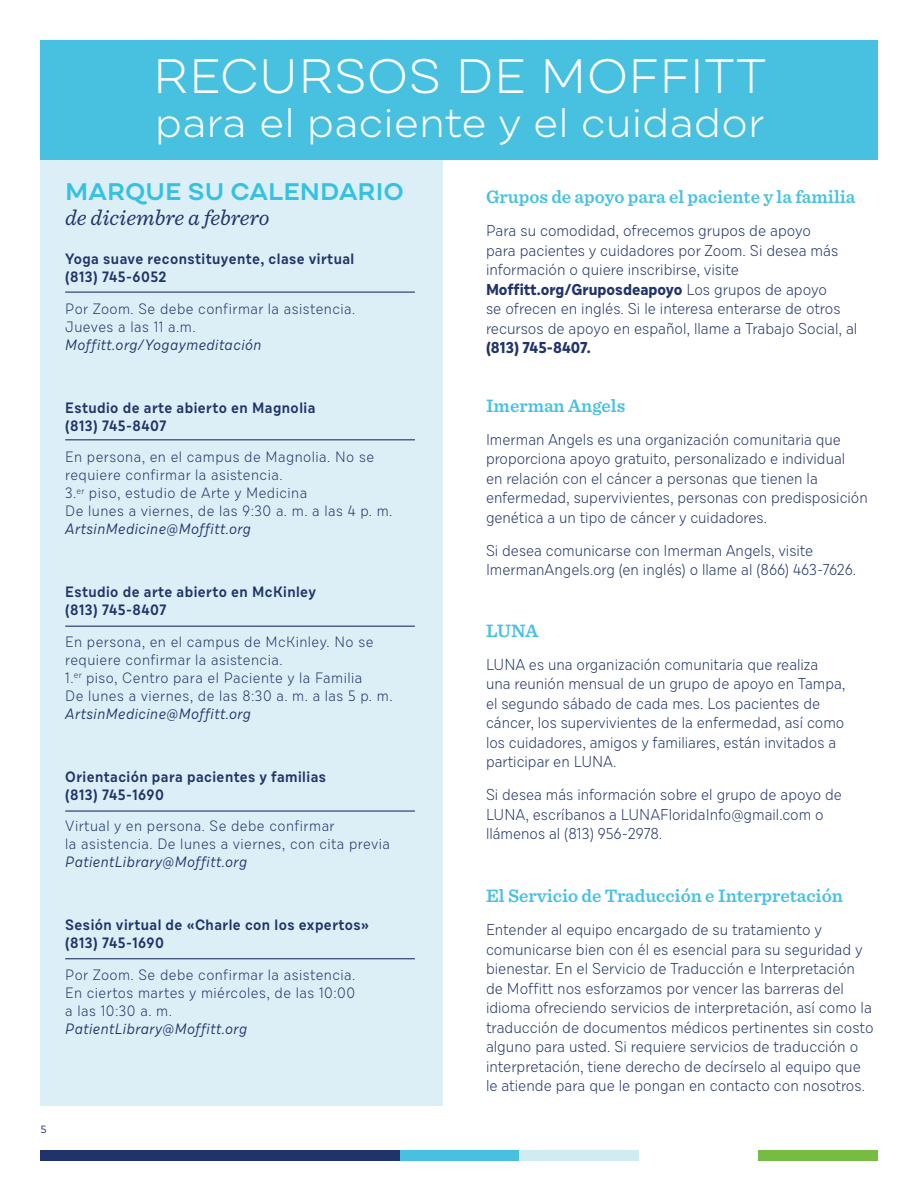
<style>
.page{position:relative;width:918px;height:1188px;background:#fff}
.page>*{position:absolute;margin:0;border:0;box-sizing:border-box;transform-origin:0 0}
.t1{font:300 48.3px "Draft A";color:#fff}
.t2{font:300 41.4px "Draft A";color:#fff}
.t3{font:600 24px "Draft A";color:#35c1e2}
.t4{font:italic 22.5px "Sentinel";color:#21346a}
.t5{font:600 18.75px "Sentinel";color:#48c1e1}
.t6{font:300 15.75px/19.5px "Draft D";color:#21346a}
.t7{font:700 15.75px "Draft D";color:#21346a}
.t8{font:300 15px/18px "Draft D";letter-spacing:.03em;color:#21346a}
.t9{font:600 15px/18px "Draft D";letter-spacing:.03em;color:#21346a}
.t10{font:italic 15px "Draft D";letter-spacing:.03em;color:#21346a}
.t11{font:10.5px "Draft A";color:#21346a}
.s1{font-weight:700}
</style>
<div class="page">
<div style="left:758px;top:1150px;width:120px;height:11px;background:#76bc43"></div>
<div style="left:519px;top:1150px;width:120px;height:11px;background:#d0ebf1"></div>
<div style="left:399px;top:1150px;width:120px;height:11px;background:#48c1e1"></div>
<div style="left:40px;top:1150px;width:360px;height:11px;background:#21346a"></div>
<div style="left:40px;top:150px;width:403px;height:956px;background:#dceff7"></div>
<div style="left:40px;top:40px;width:838px;height:120px;background:#48c1e1"></div>
<hr style="left:65px;top:292px;width:350px;height:1px;background:#22346a">
<hr style="left:65px;top:439px;width:350px;height:1px;background:#22346a">
<hr style="left:65px;top:626px;width:350px;height:1px;background:#22346a">
<hr style="left:65px;top:810px;width:350px;height:2px;background:#22346a">
<hr style="left:65px;top:958px;width:350px;height:1px;background:#22346a">
<p class="t11" style="left:40px;top:1123px;width:8px">5</p>
<h1 class="t1" style="left:153px;top:46px;width:616px">RECURSOS DE MOFFITT</h1>
<h2 class="t2" style="left:155px;top:97px;width:611px">para el paciente y el cuidador</h2>
<h3 class="t3" style="left:65px;top:176px;width:340px">MARQUE SU CALENDARIO</h3>
<h3 class="t4" style="left:65px;top:201px;width:206px">de diciembre a febrero</h3>
<p class="t9" style="left:65px;top:252px;width:291px">Yoga suave reconstituyente, clase virtual (813) 745-6052</p>
<p class="t8" style="left:65px;top:301px;width:292px">Por Zoom. Se debe confirmar la asistencia.<br>Jueves a las 11 a.m.</p>
<p class="t10" style="left:65px;top:336px;width:198px">Moffitt.org/Yogaymeditación</p>
<p class="t9" style="left:65px;top:400px;width:252px">Estudio de arte abierto en Magnolia (813) 745-8407</p>
<p class="t8" style="left:65px;top:450px;width:329px">En persona, en el campus de Magnolia. No se requiere confirmar la asistencia.<br>3.<sup>er</sup> piso, estudio de Arte y Medicina<br>De lunes a viernes, de las 9:30 a. m. a las 4 p. m.</p>
<p class="t10" style="left:65px;top:520px;width:187px">ArtsinMedicine@Moffitt.org</p>
<p class="t9" style="left:65px;top:585px;width:252px">Estudio de arte abierto en McKinley (813) 745-8407</p>
<p class="t8" style="left:65px;top:634px;width:329px">En persona, en el campus de McKinley. No se requiere confirmar la asistencia.<br>1.<sup>er</sup> piso, Centro para el Paciente y la Familia<br>De lunes a viernes, de las 8:30 a. m. a las 5 p. m.</p>
<p class="t10" style="left:65px;top:705px;width:187px">ArtsinMedicine@Moffitt.org</p>
<p class="t9" style="left:65px;top:769px;width:262px">Orientación para pacientes y familias (813) 745-1690</p>
<p class="t8" style="left:65px;top:819px;width:326px">Virtual y en persona. Se debe confirmar<br>la asistencia. De lunes a viernes, con cita previa</p>
<p class="t10" style="left:65px;top:853px;width:183px">PatientLibrary@Moffitt.org</p>
<p class="t9" style="left:65px;top:918px;width:305px">Sesión virtual de «Charle con los expertos» (813) 745-1690</p>
<p class="t8" style="left:65px;top:967px;width:292px;text-align:justify">Por Zoom. Se debe confirmar la asistencia.<br>En ciertos martes y miércoles, de las 10:00 a las 10:30 a. m.</p>
<p class="t10" style="left:65px;top:1020px;width:183px">PatientLibrary@Moffitt.org</p>
<p class="t5" style="left:486px;top:182px;width:371px">Grupos de apoyo para el paciente y la familia</p>
<p class="t6" style="left:486px;top:222px;width:373px">Para su comodidad, ofrecemos grupos de apoyo<br>para pacientes y cuidadores por Zoom. Si desea más información o quiere inscribirse, visite <span class="s1">Moffitt.org/Gruposdeapoyo</span> Los grupos de apoyo<br>se ofrecen en inglés. Si le interesa enterarse de otros recursos de apoyo en español, llame a Trabajo Social, al</p>
<p class="t7" style="left:486px;top:338px;width:106px">(813) 745-8407.</p>
<p class="t5" style="left:486px;top:391px;width:141px">Imerman Angels</p>
<p class="t6" style="left:486px;top:431px;width:383px">Imerman Angels es una organización comunitaria que proporciona apoyo gratuito, personalizado e individual<br>en relación con el cáncer a personas que tienen la enfermedad, supervivientes, personas con predisposición genética a un tipo de cáncer y cuidadores.</p>
<p class="t6" style="left:486px;top:542px;width:372px">Si desea comunicarse con Imerman Angels, visite<br>ImermanAngels.org (en inglés) o llame al (866) 463-7626.</p>
<p class="t5" style="left:486px;top:616px;width:54px">LUNA</p>
<p class="t6" style="left:486px;top:656px;width:361px">LUNA es una organización comunitaria que realiza una reunión mensual de un grupo de apoyo en Tampa, el segundo sábado de cada mes. Los pacientes de cáncer, los supervivientes de la enfermedad, así como los cuidadores, amigos y familiares, están invitados a participar en LUNA.</p>
<p class="t6" style="left:486px;top:786px;width:357px">Si desea más información sobre el grupo de apoyo de<br>LUNA, escríbanos a LUNAFloridaInfo@gmail.com o llámenos al (813) 956-2978.</p>
<p class="t5" style="left:486px;top:881px;width:359px">El Servicio de Traducción e Interpretación</p>
<p class="t6" style="left:486px;top:921px;width:389px">Entender al equipo encargado de su tratamiento y comunicarse bien con él es esencial para su seguridad y bienestar. En el Servicio de Traducción e Interpretación de Moffitt nos esforzamos por vencer las barreras del idioma ofreciendo servicios de interpretación, así como la traducción de documentos médicos pertinentes sin costo alguno para usted. Si requiere servicios de traducción o interpretación, tiene derecho de decírselo al equipo que le atiende para que le pongan en contacto con nosotros.</p>
</div>
